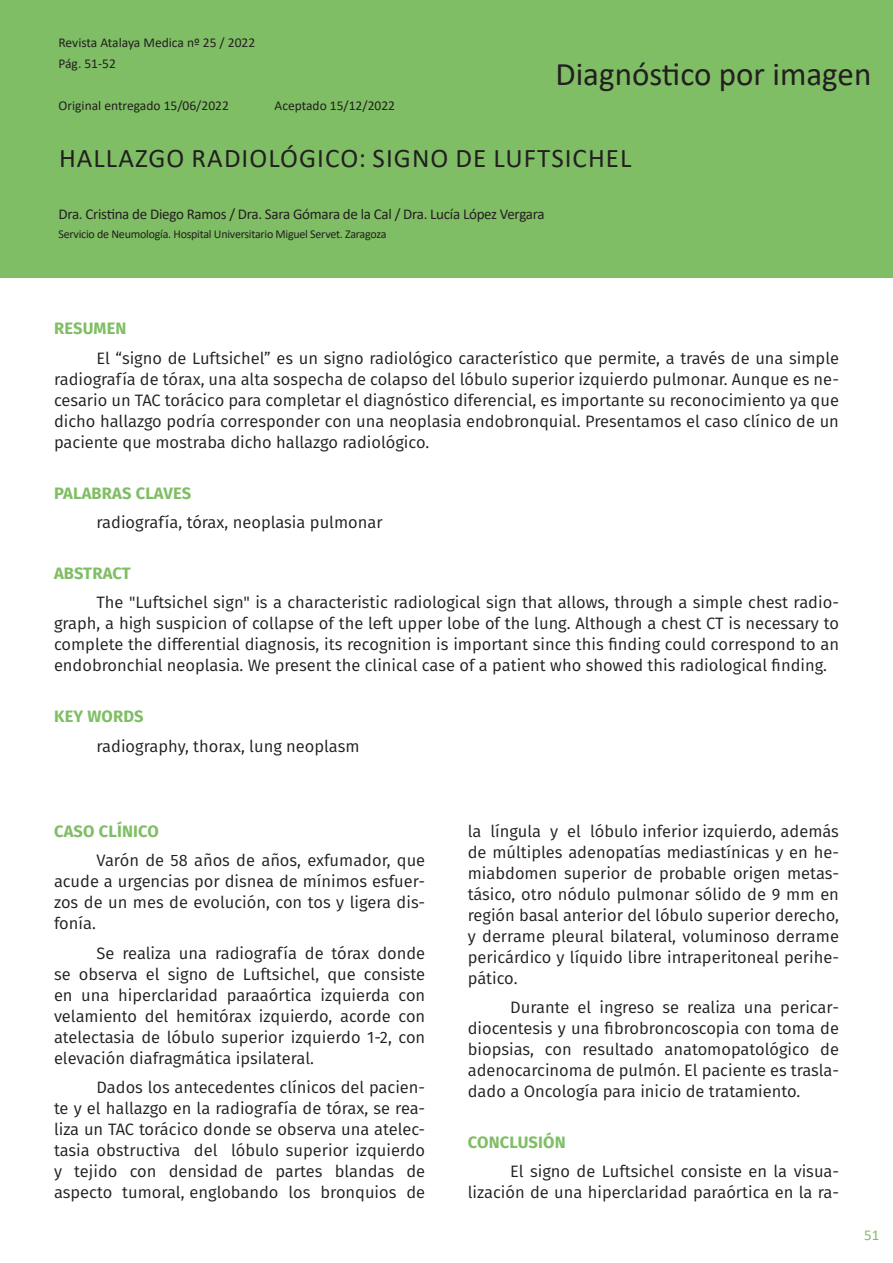
<style>
.page{position:relative;width:893px;height:1263px;background:#fff}
.page>*{position:absolute;margin:0;border:0;box-sizing:border-box;transform-origin:0 0}
.t1{font:33px "Calibri";color:#231f20}
.Encabezado_articulos{font:27px "Calibri";letter-spacing:.04em;color:#231f20}
.Texto{font:16.5px/21px "Fira Sans";color:#231f20;text-align:justify}
.encabezado{font:700 16.5px "Fira Sans";letter-spacing:.01em;color:#80be65}
.Encabezado_articulos-2{font:15px "Calibri";letter-spacing:-.02em;color:#231f20}
.t2{font:15px "Calibri";color:#80be65}
.t3{font:13.5px "Calibri";color:#231f20}
.Encabezado_articulos-3{font:12px "Calibri";letter-spacing:-.02em;color:#231f20}
</style>
<div class="page">
<div style="left:0;top:0;width:893px;height:277px;background:#80be65"></div>
<p class="t3" style="left:58px;top:33px;width:198px">Revista Atalaya Medica nº 25 / 2022</p>
<p class="t3" style="left:58px;top:54px;width:59px">Pág. 51-52</p>
<p class="t3" style="left:58px;top:96px;width:172px">Original entregado 15/06/2022</p>
<p class="t3" style="left:274px;top:96px;width:122px">Aceptado 15/12/2022</p>
<h1 class="t1" style="left:555px;top:51px;width:317px">Diagnóstico por imagen</h1>
<p class="Encabezado_articulos" style="left:59px;top:140px;width:574px">HALLAZGO RADIOLÓGICO: SIGNO DE LUFTSICHEL</p>
<p class="Encabezado_articulos-2" style="left:58px;top:204px;width:487px">Dra. Cristina de Diego Ramos / Dra. Sara Gómara de la Cal / Dra. Lucía López Vergara</p>
<p class="Encabezado_articulos-3" style="left:58px;top:225px;width:329px">Servicio de Neumología. Hospital Universitario Miguel Servet. Zaragoza</p>
<p class="encabezado" style="left:54px;top:315px;width:74px">RESUMEN</p>
<p class="Texto" style="left:54px;top:347px;width:787px;text-indent:43px">El “signo de Luftsichel” es un signo radiológico característico que permite, a través de una simple radiografía de tórax, una alta sospecha de colapso del lóbulo superior izquierdo pulmonar. Aunque es ne&shy;cesario un TAC torácico para completar el diagnóstico diferencial, es importante su reconocimiento ya que dicho hallazgo podría corresponder con una neoplasia endobronquial. Presentamos el caso clínico de un paciente que mostraba dicho hallazgo radiológico.</p>
<p class="encabezado" style="left:54px;top:479px;width:139px">PALABRAS CLAVES</p>
<p class="Texto" style="left:97px;top:511px;width:288px">radiografía, tórax, neoplasia pulmonar</p>
<p class="encabezado" style="left:54px;top:559px;width:78px">ABSTRACT</p>
<p class="Texto" style="left:54px;top:592px;width:786px;text-indent:43px">The "Luftsichel sign" is a characteristic radiological sign that allows, through a simple chest radio&shy;graph, a high suspicion of collapse of the left upper lobe of the lung. Although a chest CT is necessary to complete the differential diagnosis, its recognition is important since this finding could correspond to an endobronchial neoplasia. We present the clinical case of a patient who showed this radiological finding.</p>
<p class="encabezado" style="left:54px;top:702px;width:91px">KEY WORDS</p>
<p class="Texto" style="left:97px;top:735px;width:265px">radiography, thorax, lung neoplasm</p>
<p class="encabezado" style="left:54px;top:817px;width:106px">CASO CLÍNICO</p>
<p class="Texto" style="left:54px;top:849px;width:373px;text-indent:43px">Varón de 58 años de años, exfumador, que acude a urgencias por disnea de mínimos esfuer&shy;zos de un mes de evolución, con tos y ligera dis&shy;fonía.</p>
<p class="Texto" style="left:54px;top:942px;width:373px;text-indent:43px">Se realiza una radiografía de tórax donde se observa el signo de Luftsichel, que consiste en una hiperclaridad paraaórtica izquierda con velamiento del hemitórax izquierdo, acorde con atelectasia de lóbulo superior izquierdo 1-2, con elevación diafragmática ipsilateral.</p>
<p class="Texto" style="left:54px;top:1076px;width:373px;text-indent:43px">Dados los antecedentes clínicos del pacien&shy;te y el hallazgo en la radiografía de tórax, se rea&shy;liza un TAC torácico donde se observa una atelec&shy;tasia obstructiva del lóbulo superior izquierdo y tejido con densidad de partes blandas de aspecto tumoral, englobando los bronquios de</p>
<p class="Texto" style="left:468px;top:820px;width:373px">la língula y el lóbulo inferior izquierdo, además de múltiples adenopatías mediastínicas y en he&shy;miabdomen superior de probable origen metas&shy;tásico, otro nódulo pulmonar sólido de 9 mm en región basal anterior del lóbulo superior derecho, y derrame pleural bilateral, voluminoso derrame pericárdico y líquido libre intraperitoneal perihe&shy;pático.</p>
<p class="Texto" style="left:468px;top:996px;width:373px;text-indent:43px">Durante el ingreso se realiza una pericar&shy;diocentesis y una fibrobroncoscopia con toma de biopsias, con resultado anatomopatológico de adenocarcinoma de pulmón. El paciente es trasla&shy;dado a Oncología para inicio de tratamiento.</p>
<p class="encabezado" style="left:468px;top:1128px;width:99px">CONCLUSIÓN</p>
<p class="Texto" style="left:468px;top:1161px;width:373px;text-align:right">El signo de Luftsichel consiste en la visua&shy;lización de una hiperclaridad paraórtica en la ra-</p>
<p class="t2" style="left:864px;top:1224px;width:17px">51</p>
</div>
